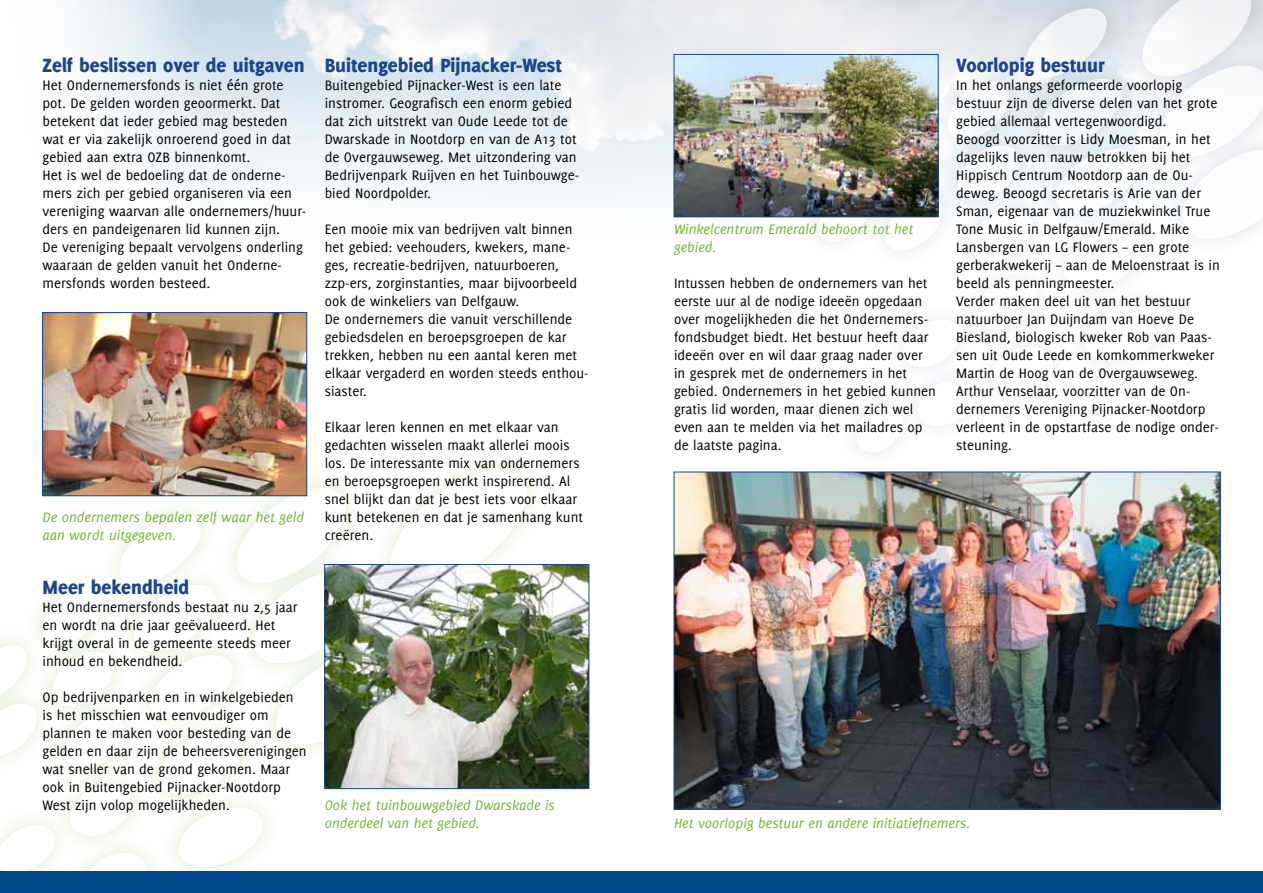
<style>
.page{position:relative;width:1263px;height:893px;background:#fff}
.page>*{position:absolute;margin:0;border:0;box-sizing:border-box;transform-origin:0 0}
.t1{font:800 21px "Delicious";color:#1c458b}
.t2{font:15px/18px "Delicious";color:#000}
.t3{font:italic 15px/18px "Delicious";color:#73b331}
</style>
<div class="page">
<svg style="left:0;top:461px;width:536px;height:411px"></svg>
<div style="left:800px;top:0;width:463px;height:471px;background:#1c458b;opacity:.25"></div>
<svg style="left:814px;top:0;width:449px;height:455px"></svg>
<img style="left:676px;top:56px;width:261px;height:159px">
<div style="left:674px;top:54px;width:265px;height:163px;border:1px solid #1c458b"></div>
<img style="left:44px;top:314px;width:261px;height:180px">
<div style="left:42px;top:312px;width:265px;height:184px;border:1px solid #1c458b"></div>
<img style="left:676px;top:474px;width:543px;height:333px">
<img style="left:326px;top:566px;width:261px;height:221px">
<div style="left:324px;top:564px;width:265px;height:225px;border:1px solid #1c458b"></div>
<div style="left:0;top:872px;width:1263px;height:21px;background:#00498b"></div>
<h1 class="t1" style="left:43px;top:53px;width:264px">Zelf beslissen over de uitgaven</h1>
<p class="t2" style="left:43px;top:76px;width:265px">Het Ondernemersfonds is niet één grote pot. De gelden worden geoormerkt. Dat betekent dat ieder gebied mag besteden wat er via zakelijk onroerend goed in dat gebied aan extra OZB binnenkomt.<br>Het is wel de bedoeling dat de onderne&shy;mers zich per gebied organiseren via een vereniging waarvan alle ondernemers/huur&shy;ders en pandeigenaren lid kunnen zijn.<br>De vereniging bepaalt vervolgens onderling waaraan de gelden vanuit het Onderne&shy;mersfonds worden besteed.</p>
<p class="t3" style="left:43px;top:508px;width:263px">De ondernemers bepalen zelf waar het geld aan wordt uitgegeven.</p>
<h1 class="t1" style="left:43px;top:575px;width:148px">Meer bekendheid</h1>
<p class="t2" style="left:43px;top:598px;width:257px">Het Ondernemersfonds bestaat nu 2,5 jaar en wordt na drie jaar geëvalueerd. Het krijgt overal in de gemeente steeds meer inhoud en bekendheid.</p>
<p class="t2" style="left:43px;top:688px;width:266px">Op bedrijvenparken en in winkelgebieden is het misschien wat eenvoudiger om plannen te maken voor besteding van de gelden en daar zijn de beheersverenigingen wat sneller van de grond gekomen. Maar ook in Buitengebied Pijnacker-Nootdorp West zijn volop mogelijkheden.</p>
<h1 class="t1" style="left:325px;top:53px;width:239px">Buitengebied Pijnacker-West</h1>
<p class="t2" style="left:325px;top:76px;width:256px">Buitengebied Pijnacker-West is een late instromer. Geografisch een enorm gebied dat zich uitstrekt van Oude Leede tot de Dwarskade in Nootdorp en van de A13 tot de Overgauwseweg. Met uitzondering van Bedrijvenpark Ruijven en het Tuinbouwge&shy;bied Noordpolder.</p>
<p class="t2" style="left:325px;top:220px;width:265px">Een mooie mix van bedrijven valt binnen het gebied: veehouders, kwekers, mane&shy;ges, recreatie-bedrijven, natuurboeren, zzp-ers, zorginstanties, maar bijvoorbeeld ook de winkeliers van Delfgauw.<br>De ondernemers die vanuit verschillende gebiedsdelen en beroepsgroepen de kar trekken, hebben nu een aantal keren met elkaar vergaderd en worden steeds enthou&shy;siaster.</p>
<p class="t2" style="left:325px;top:418px;width:260px">Elkaar leren kennen en met elkaar van gedachten wisselen maakt allerlei moois los. De interessante mix van ondernemers en beroepsgroepen werkt inspirerend. Al snel blijkt dan dat je best iets voor elkaar kunt betekenen en dat je samenhang kunt creëren.</p>
<p class="t3" style="left:325px;top:796px;width:232px">Ook het tuinbouwgebied Dwarskade is onderdeel van het gebied.</p>
<p class="t3" style="left:674px;top:220px;width:241px">Winkelcentrum Emerald behoort tot het gebied.</p>
<p class="t2" style="left:674px;top:274px;width:264px">Intussen hebben de ondernemers van het eerste uur al de nodige ideeën opgedaan over mogelijkheden die het Ondernemers&shy;fondsbudget biedt. Het bestuur heeft daar ideeën over en wil daar graag nader over in gesprek met de ondernemers in het gebied. Ondernemers in het gebied kunnen gratis lid worden, maar dienen zich wel even aan te melden via het mailadres op de laatste pagina.</p>
<h1 class="t1" style="left:956px;top:53px;width:150px">Voorlopig bestuur</h1>
<p class="t2" style="left:956px;top:76px;width:265px">In het onlangs geformeerde voorlopig bestuur zijn de diverse delen van het grote gebied allemaal vertegenwoordigd.<br>Beoogd voorzitter is Lidy Moesman, in het dagelijks leven nauw betrokken bij het Hippisch Centrum Nootdorp aan de Ou&shy;deweg. Beoogd secretaris is Arie van der Sman, eigenaar van de muziekwinkel True Tone Music in Delfgauw/Emerald. Mike Lansbergen van LG Flowers – een grote gerberakwekerij – aan de Meloenstraat is in beeld als penningmeester.<br>Verder maken deel uit van het bestuur natuurboer Jan Duijndam van Hoeve De Biesland, biologisch kweker Rob van Paas&shy;sen uit Oude Leede en komkommerkweker Martin de Hoog van de Overgauwseweg.<br>Arthur Venselaar, voorzitter van de On&shy;dernemers Vereniging Pijnacker-Nootdorp verleent in de opstartfase de nodige onder&shy;steuning.</p>
<p class="t3" style="left:674px;top:814px;width:298px">Het voorlopig bestuur en andere initiatiefnemers.</p>
</div>
